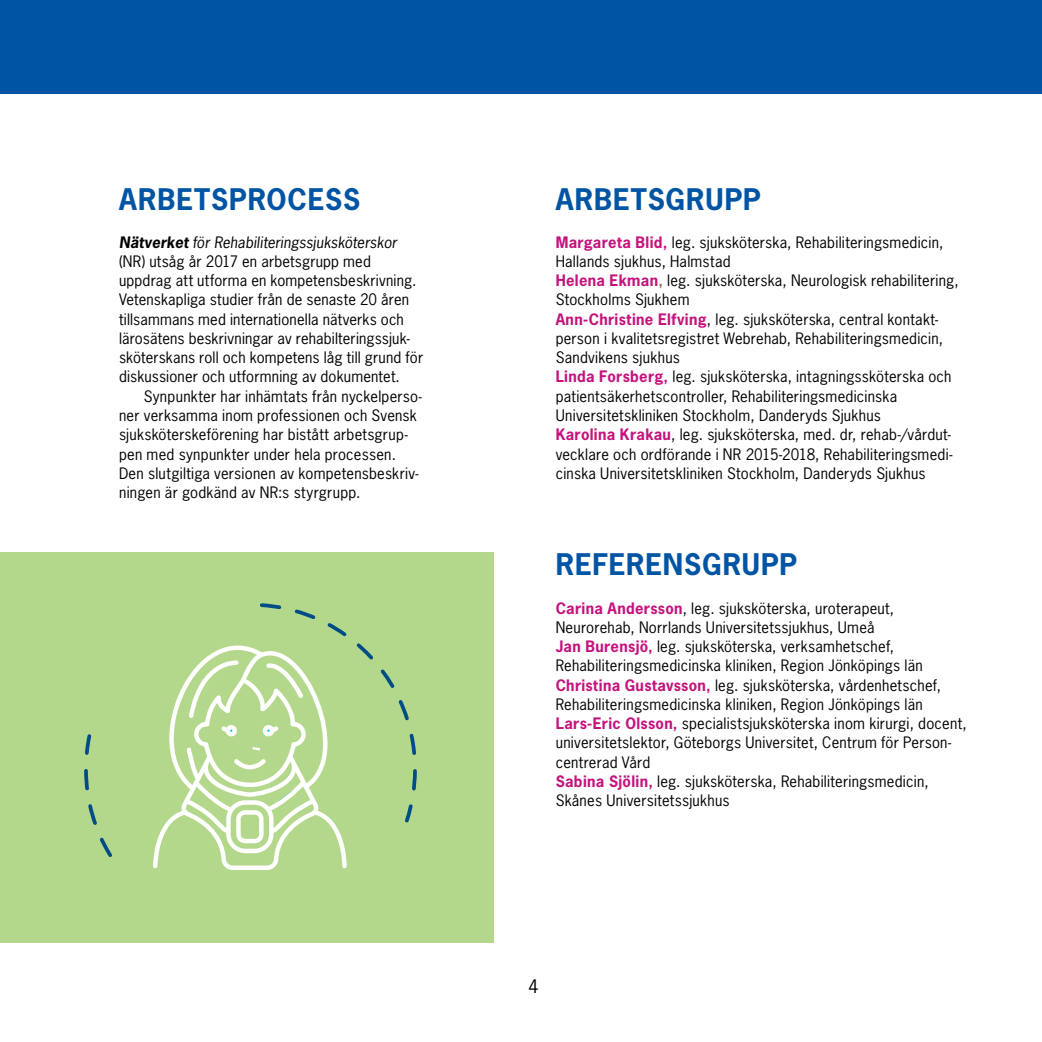
<style>
.page{position:relative;width:1042px;height:1042px;background:#fff}
.page>*{position:absolute;margin:0;border:0;box-sizing:border-box;transform-origin:0 0}
.t1{font:700 28px "News Gothic Std";letter-spacing:.03em;color:#0054a4}
.t2{font:17.5px "News Gothic Std";color:#000}
.t3{font:14.88px/19.2px "News Gothic Std";letter-spacing:.015em;color:#000}
.s1{font-weight:700;font-style:italic}
.s2{font-style:italic}
.s3{font-weight:700;color:#c5137d}
.s4{font-weight:700;color:#8a7967}
</style>
<div class="page">
<div style="left:0;top:553px;width:494px;height:390px;background:#b4d88b"></div>
<svg style="left:84px;top:734px;width:28px;height:123px"></svg>
<svg style="left:153px;top:603px;width:264px;height:267px"></svg>
<div style="left:0;top:0;width:1042px;height:94px;background:#0054a4"></div>
<h1 class="t1" style="left:119px;top:180px;width:243px">ARBETSPROCESS</h1>
<h1 class="t1" style="left:556px;top:180px;width:207px">ARBETSGRUPP</h1>
<p class="t3" style="left:119px;top:232px;width:306px"><span class="s1">Nätverket</span> <span class="s2">för Rehabiliteringssjuksköterskor </span>(NR) utsåg år 2017 en arbetsgrupp med uppdrag att utforma en kompetensbeskrivning.<br>Vetenskapliga studier från de senaste 20 åren tillsammans med internationella nätverks och lärosätens beskrivningar av rehabilteringssjuk&shy;sköterskans roll och kompetens låg till grund för diskussioner och utformning av dokumentet.</p>
<p class="t3" style="left:119px;top:386px;width:304px;text-indent:25px">Synpunkter har inhämtats från nyckelperso&shy;ner verksamma inom professionen och Svensk sjuksköterskeförening har bistått arbetsgrup&shy;pen med synpunkter under hela processen.<br>Den slutgiltiga versionen av kompetensbeskriv&shy;ningen är godkänd av NR:s styrgrupp.</p>
<p class="t3" style="left:556px;top:232px;width:404px"><span class="s3">Margareta Blid,</span> leg. sjuksköterska, Rehabiliteringsmedicin, Hallands sjukhus, Halmstad<br><span class="s3">Helena Ekman</span><span class="s4">,</span> leg. sjuksköterska, Neurologisk rehabilitering, Stockholms Sjukhem<br><span class="s3">Ann-Christine Elfving</span>, leg. sjuksköterska, central kontakt&shy;person i kvalitetsregistret Webrehab, Rehabiliteringsmedicin, Sandvikens sjukhus<br><span class="s3">Linda Forsberg,</span> leg. sjuksköterska, intagningssköterska och patientsäkerhetscontroller, Rehabiliteringsmedicinska Universitetskliniken Stockholm, Danderyds Sjukhus<br><span class="s3">Karolina Krakau</span>, leg. sjuksköterska, med. dr, rehab-/vårdut&shy;vecklare och ordförande i NR 2015-2018, Rehabiliteringsmedi&shy;cinska Universitetskliniken Stockholm, Danderyds Sjukhus</p>
<h1 class="t1" style="left:556px;top:546px;width:243px">REFERENSGRUPP</h1>
<p class="t3" style="left:556px;top:598px;width:412px"><span class="s3">Carina Andersson</span>, leg. sjuksköterska, uroterapeut, Neurorehab, Norrlands Universitetssjukhus, Umeå<br><span class="s3">Jan Burensjö,</span> leg. sjuksköterska, verksamhetschef, Rehabiliteringsmedicinska kliniken, Region Jönköpings län <span class="s3">Christina Gustavsson,</span> leg. sjuksköterska, vårdenhetschef, Rehabiliteringsmedicinska kliniken, Region Jönköpings län <span class="s3">Lars-Eric Olsson,</span> specialistsjuksköterska inom kirurgi, docent, universitetslektor, Göteborgs Universitet, Centrum för Person&shy;centrerad Vård<br><span class="s3">Sabina Sjölin,</span> leg. sjuksköterska, Rehabiliteringsmedicin, Skånes Universitetssjukhus</p>
<p class="t2" style="left:528px;top:975px;width:12px">4</p>
</div>
